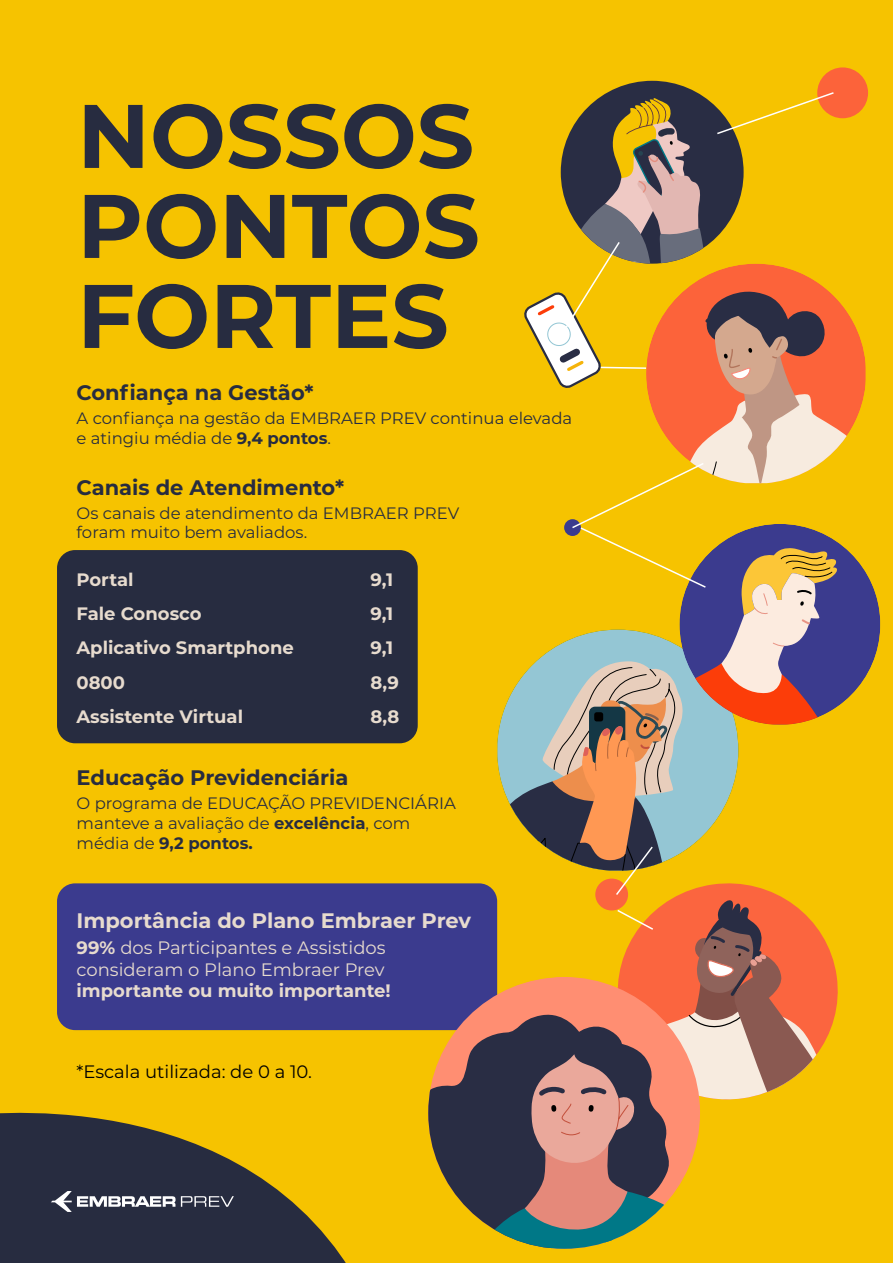
<style>
.page{position:relative;width:893px;height:1263px;background:#f6c300}
.page>*{position:absolute;margin:0;border:0;box-sizing:border-box;transform-origin:0 0}
.abertura{font:700 90px "Montserrat";color:#272c40}
.texto{font:700 21px "Montserrat";color:#272c40}
.texto-2{font:700 21px "Montserrat";color:#e7dbce}
.texto-3{font:18px/21.6px "Montserrat";color:#e7dbce}
.texto-4{font:700 18px "Montserrat";color:#e7dbce}
.texto-5{font:18px "Montserrat";color:#000}
.texto-6{font:16.5px/19.8px "Montserrat";color:#272c40}
.s1{font-weight:700}
</style>
<div class="page">
<div style="left:57px;top:883px;width:440px;height:147px;background:#3b3b8e;border-radius:18px"></div>
<svg style="left:0;top:1112px;width:346px;height:151px;fill:#272c40"></svg>
<div style="left:57px;top:550px;width:361px;height:193px;background:#272c40;border-radius:18px"></div>
<div style="left:679px;top:524px;width:201px;height:200px;background:#3b3b8e;border-radius:50%"></div>
<svg style="left:428px;top:1014px;width:43px;height:198px"></svg>
<div style="left:817px;top:67px;width:51px;height:51px;background:#fc633a;border-radius:50%"></div>
<svg style="left:471px;top:91px;width:394px;height:1158px"></svg>
<svg style="left:51px;top:1191px;width:183px;height:21px;background:#5f6372"></svg>
<p class="abertura" style="left:77px;top:71px;width:398px">NOSSOS</p>
<p class="abertura" style="left:77px;top:161px;width:404px">PONTOS</p>
<p class="abertura" style="left:77px;top:251px;width:373px">FORTES</p>
<p class="texto" style="left:77px;top:377px;width:239px">Confiança na Gestão*</p>
<p class="texto-6" style="left:77px;top:408px;width:497px">A confiança na gestão da EMBRAER PREV continua elevada e atingiu média de <span class="s1">9,4 pontos</span>.</p>
<p class="texto" style="left:77px;top:472px;width:269px">Canais de Atendimento*</p>
<p class="texto-6" style="left:77px;top:502px;width:384px">Os canais de atendimento da EMBRAER PREV foram muito bem avaliados.</p>
<p class="texto-4" style="left:77px;top:566px;width:59px">Portal</p>
<p class="texto-4" style="left:371px;top:566px;width:24px">9,1</p>
<p class="texto-4" style="left:77px;top:601px;width:127px">Fale Conosco</p>
<p class="texto-4" style="left:371px;top:601px;width:24px">9,1</p>
<p class="texto-4" style="left:77px;top:635px;width:219px">Aplicativo Smartphone</p>
<p class="texto-4" style="left:371px;top:635px;width:24px">9,1</p>
<p class="texto-4" style="left:77px;top:669px;width:50px">0800</p>
<p class="texto-4" style="left:371px;top:669px;width:30px">8,9</p>
<p class="texto-4" style="left:77px;top:704px;width:168px">Assistente Virtual</p>
<p class="texto-4" style="left:371px;top:704px;width:30px">8,8</p>
<p class="texto" style="left:77px;top:763px;width:273px">Educação Previdenciária</p>
<p class="texto-6" style="left:77px;top:793px;width:381px">O programa de EDUCAÇÃO PREVIDENCIÁRIA manteve a avaliação de <span class="s1">excelência</span>, com média de <span class="s1">9,2 pontos.</span></p>
<p class="texto-2" style="left:77px;top:906px;width:396px">Importância do Plano Embraer Prev</p>
<p class="texto-3" style="left:77px;top:936px;width:316px"><span class="s1">99%</span> dos Participantes e Assistidos consideram o Plano Embraer Prev <span class="s1">importante ou muito importante!</span></p>
<p class="texto-5" style="left:77px;top:1059px;width:237px">*Escala utilizada: de 0 a 10.</p>
</div>
